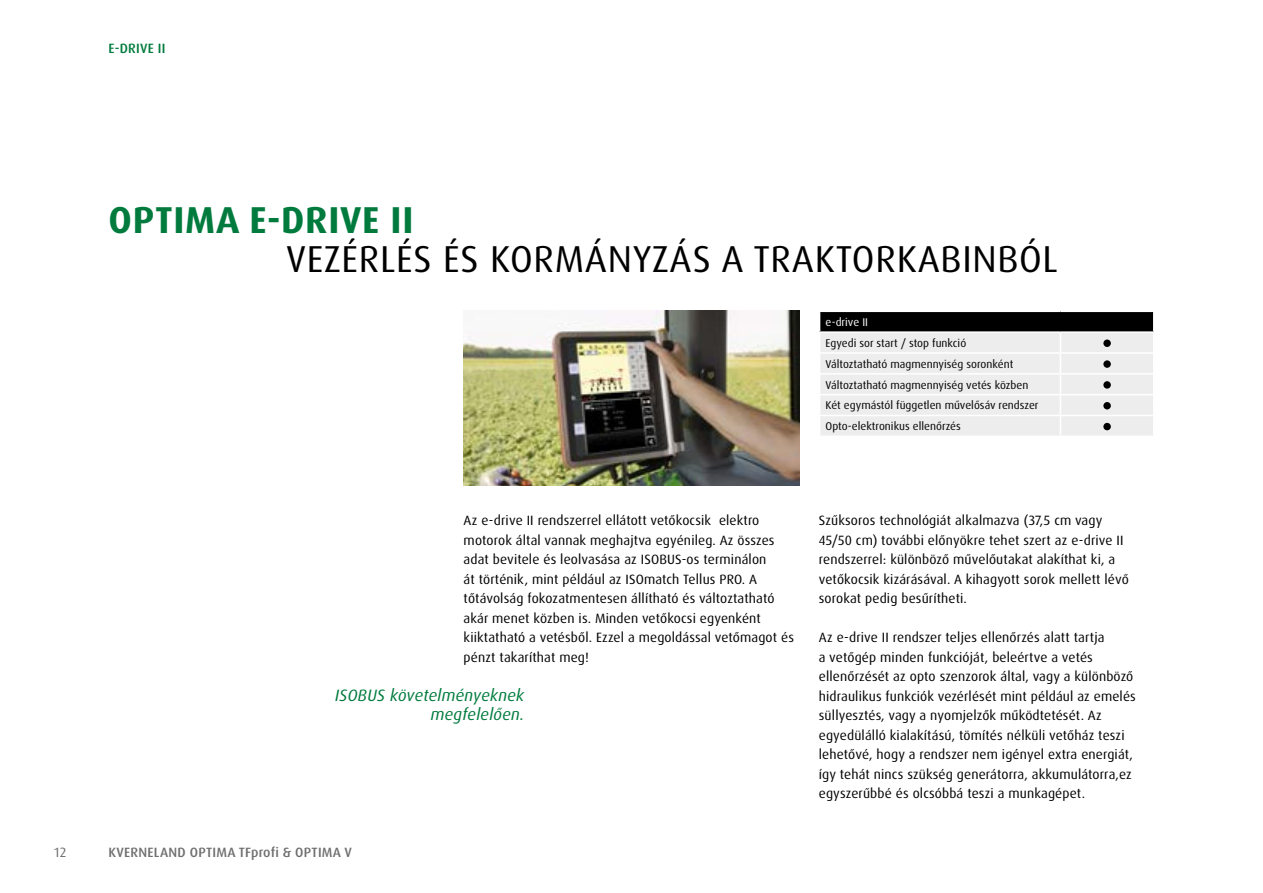
<style>
.page{position:relative;width:1263px;height:893px;background:#fff}
.page>*{position:absolute;margin:0;border:0;box-sizing:border-box;transform-origin:0 0}
.t1{font:37.5px "Dax Pro";letter-spacing:.02em;color:#000}
.t2{font:700 37.5px "Dax Pro";letter-spacing:.02em;color:#007b3d}
.t3{font:italic 16.5px/19.5px "Dax Pro";letter-spacing:.01em;color:#007b3d;text-align:right}
.t4{font:13.5px/19.5px "Dax Pro";letter-spacing:.01em;color:#000}
.t5{font:500 13.5px "Dax Pro";letter-spacing:.02em;color:#706f6f}
.t6{font:500 13.5px "Dax Pro";letter-spacing:.02em;color:#007b3d}
.t7{font:13.5px "Dax Pro";color:#706f6f}
.t8{font:11.25px/20.9px "Dax Pro";color:#000}
.t9{font:11.25px "Dax Pro";color:#fff}
</style>
<div class="page">
<img style="left:464px;top:311px;width:335px;height:174px">
<svg style="left:819px;top:312px;width:335px;height:124px"></svg>
<div style="left:1103px;top:340px;width:8px;height:7px;background:#000;border-radius:50%"></div>
<div style="left:1103px;top:360px;width:8px;height:8px;background:#000;border-radius:50%"></div>
<div style="left:1103px;top:381px;width:8px;height:8px;background:#000;border-radius:50%"></div>
<div style="left:1103px;top:402px;width:8px;height:7px;background:#000;border-radius:50%"></div>
<div style="left:1103px;top:423px;width:8px;height:7px;background:#000;border-radius:50%"></div>
<p class="t6" style="left:108px;top:40px;width:59px">E-DRIVE II</p>
<h1 class="t2" style="left:109px;top:195px;width:306px">OPTIMA E-DRIVE II</h1>
<h1 class="t1" style="left:286px;top:234px;width:773px">VEZÉRLÉS ÉS KORMÁNYZÁS A TRAKTORKABINBÓL</h1>
<p class="t9" style="left:825px;top:315px;width:44px">e-drive II</p>
<p class="t8" style="left:825px;top:333px;width:214px">Egyedi sor start / stop funkció<br>Változtatható magmennyiség soronként Változtatható magmennyiség vetés közben Két egymástól független művelősáv rendszer Opto-elektronikus ellenőrzés</p>
<p class="t4" style="left:464px;top:511px;width:332px">Az e-drive II rendszerrel ellátott vetőkocsik elektro motorok által vannak meghajtva egyénileg. Az összes adat bevitele és leolvasása az ISOBUS-os terminálon<br>át történik, mint például az ISOmatch Tellus PRO. A tőtávolság fokozatmentesen állítható és változtatható akár menet közben is. Minden vetőkocsi egyenként kiiktatható a vetésből. Ezzel a megoldással vetőmagot és pénzt takaríthat meg!</p>
<p class="t3" style="left:335px;top:685px;width:190px">ISOBUS követelményeknek megfelelően.</p>
<p class="t7" style="left:54px;top:843px;width:14px">12</p>
<p class="t5" style="left:108px;top:843px;width:245px">KVERNELAND OPTIMA TFprofi &amp; OPTIMA V</p>
<p class="t4" style="left:819px;top:511px;width:311px">Szűksoros technológiát alkalmazva (37,5 cm vagy 45/50 cm) további előnyökre tehet szert az e-drive II rendszerrel: különböző művelőutakat alakíthat ki, a vetőkocsik kizárásával. A kihagyott sorok mellett lévő sorokat pedig besűrítheti.</p>
<p class="t4" style="left:819px;top:628px;width:319px">Az e-drive II rendszer teljes ellenőrzés alatt tartja<br>a vetőgép minden funkcióját, beleértve a vetés ellenőrzését az opto szenzorok által, vagy a különböző hidraulikus funkciók vezérlését mint például az emelés süllyesztés, vagy a nyomjelzők működtetését. Az egyedülálló kialakítású, tömítés nélküli vetőház teszi lehetővé, hogy a rendszer nem igényel extra energiát, így tehát nincs szükség generátorra, akkumulátorra,ez egyszerűbbé és olcsóbbá teszi a munkagépet.</p>
</div>
